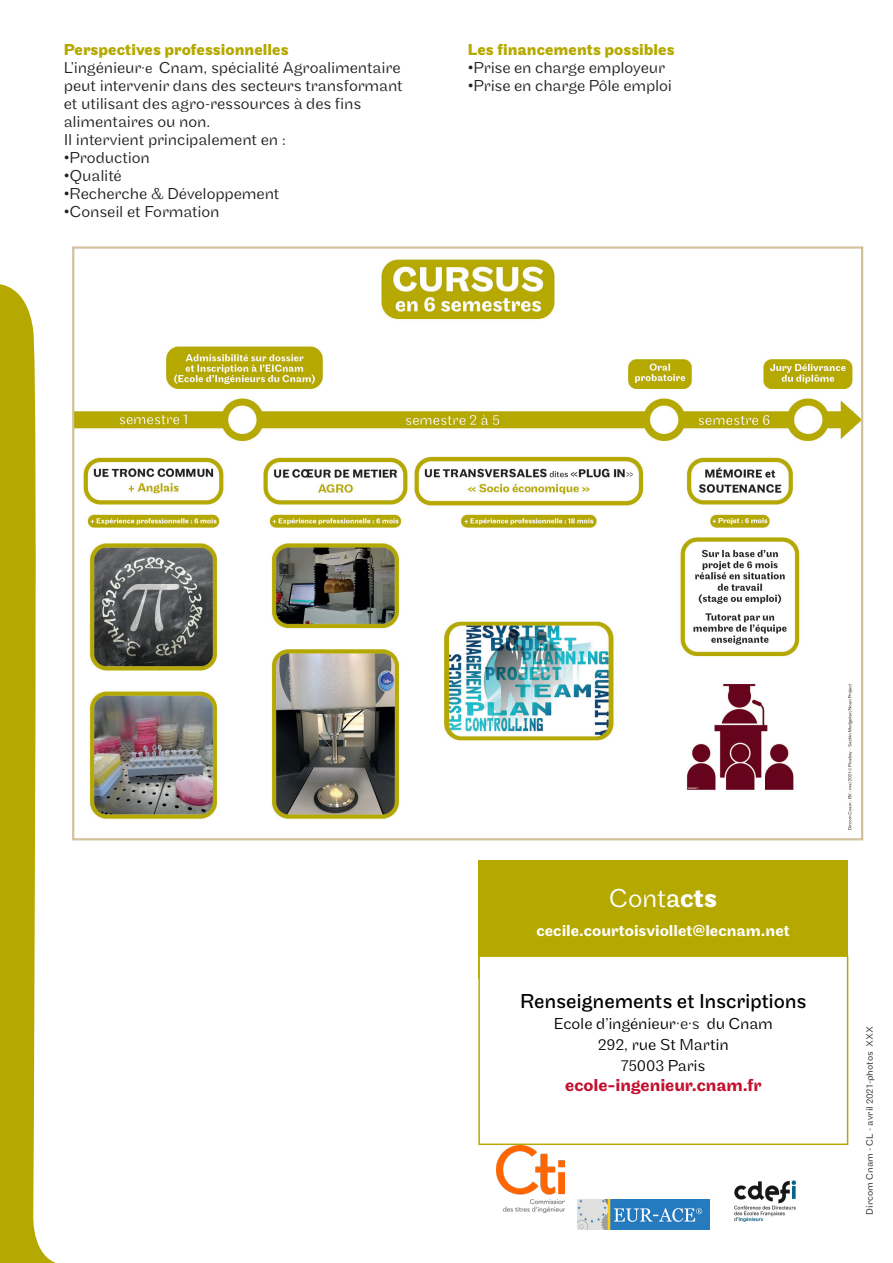
<style>
.page{position:relative;width:893px;height:1263px;background:#fff}
.page>*{position:absolute;margin:0;border:0;box-sizing:border-box;transform-origin:0 0}
.titre{font:300 27px "Maple";color:#fff}
.titre-2{font:21px "Maple";letter-spacing:-.005em;color:#000}
.t1{font:500 18px "Maple";letter-spacing:-.005em;color:#c3102e}
.T1{font:300 16.5px "Maple";letter-spacing:-.005em;color:#231f20}
.T1-2{font:700 16.5px "Maple";letter-spacing:.005em;color:#b5a901}
.titre-3{font:300 16.5px "Maple";letter-spacing:-.01em;color:#000}
.texte{font:500 16.5px "Maple";color:#fff}
.t2{font:300 9.75px "Maple";letter-spacing:.015em;color:#231f20}
.s1{font-size:15px}
.s2{font-weight:400}
.s3{font-weight:500}
.s4{font-weight:700}
.s5{color:#231f20}
</style>
<div class="page">
<svg style="left:0;top:284px;width:56px;height:979px;fill:#b5a901"></svg>
<div style="left:478px;top:860px;width:370px;height:119px;background:#b5a901"></div>
<div style="left:479px;top:956px;width:369px;height:188px;background:#fff"></div>
<div style="left:478px;top:955px;width:370px;height:190px;border:2px solid #b5a901"></div>
<img style="left:577px;top:1200px;width:132px;height:30px">
<img style="left:496px;top:1145px;width:69px;height:67px">
<img style="left:734px;top:1180px;width:63px;height:42px">
<svg style="left:72px;top:246px;width:791px;height:594px"></svg>
<p class="T1-2" style="left:64px;top:40px;width:226px">Perspectives professionnelles</p>
<p class="T1" style="left:64px;top:58px;width:338px">L’ingénieur<span class="s1">·e</span> Cnam, spécialité Agroalimentaire</p>
<p class="T1" style="left:64px;top:76px;width:341px">peut intervenir dans des secteurs transformant</p>
<p class="T1" style="left:64px;top:94px;width:299px">et utilisant des agro-ressources à des fins</p>
<p class="T1" style="left:64px;top:112px;width:148px">alimentaires ou non.</p>
<p class="T1" style="left:64px;top:130px;width:224px">Il intervient principalement en :</p>
<p class="T1" style="left:64px;top:148px;width:88px">•Production</p>
<p class="T1" style="left:64px;top:166px;width:60px">•Qualité</p>
<p class="T1" style="left:64px;top:184px;width:217px">•Recherche &amp; Développement</p>
<p class="T1" style="left:64px;top:202px;width:157px">•Conseil et Formation</p>
<p class="T1-2" style="left:468px;top:40px;width:208px">Les financements possibles</p>
<p class="T1" style="left:468px;top:58px;width:199px">•Prise en charge employeur</p>
<p class="T1" style="left:468px;top:76px;width:206px">•Prise en charge Pôle emploi</p>
<p class="titre" style="left:609px;top:883px;width:109px">Cont<span class="s2">a</span><span class="s3">c</span><span class="s4">ts</span></p>
<p class="texte" style="left:536px;top:921px;width:255px">cecile.courtoisviollet@lecnam.net</p>
<p class="titre-2" style="left:520px;top:989px;width:288px">Renseignements et Inscriptions</p>
<p class="titre-3" style="left:554px;top:1014px;width:221px">Ecole d’ingénieur<span class="s5">·e·s</span> du Cnam</p>
<p class="titre-3" style="left:598px;top:1035px;width:132px">292, rue St Martin</p>
<p class="titre-3" style="left:621px;top:1056px;width:86px">75003 Paris</p>
<p class="t1" style="left:565px;top:1075px;width:198px">ecole-ingenieur.cnam.fr</p>
<p class="t2" style="left:864px;top:1215px;width:190px;rotate:-90deg">Dircom Cnam - CL - avril 2021-photos XXX</p>
</div>
